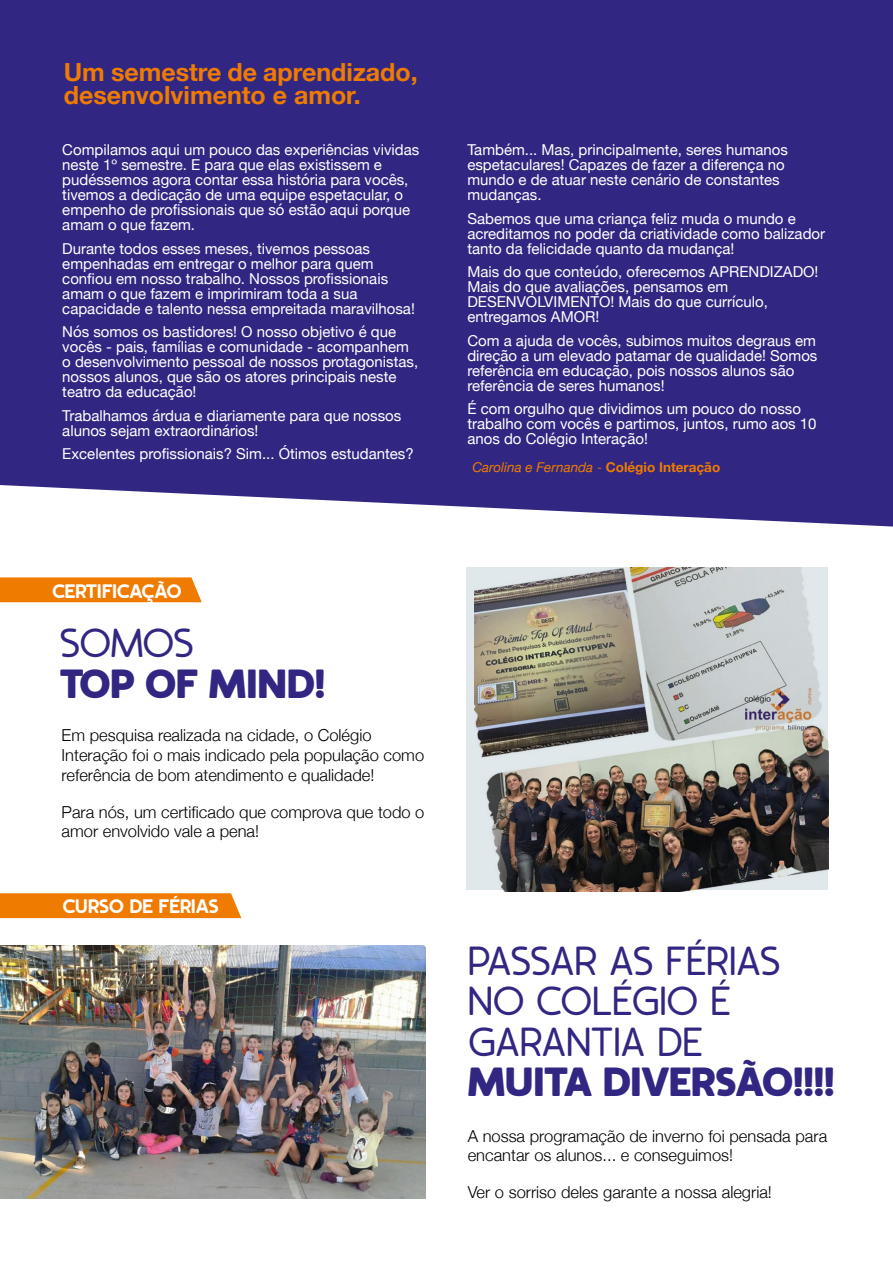
<style>
.page{position:relative;width:893px;height:1263px;background:#fff}
.page>*{position:absolute;margin:0;border:0;box-sizing:border-box;transform-origin:0 0}
.t1{font:40.5px/40.5px "Auro";color:#312783}
.t2{font:900 40.5px/40.5px "Auro";letter-spacing:.005em;color:#312783}
.Estilo_de_parágrafo{font:700 24.9px/23.2px "Helvetica Neue";color:#ef7b00}
.t3{font:700 19.5px "Auro";color:#fff}
.Estilo_de_parágrafo-2{font:300 16.5px/19.8px "Helvetica Neue";color:#000}
.t4{font:15px/15px "Helvetica Neue";color:#fff}
.Estilo_de_parágrafo-3{font:italic 13.5px "Helvetica Neue";color:#ef7b00}
.s1{font-weight:400}
.s2{font-weight:300;font-style:normal}
.s3{font-weight:700;font-style:normal}
.s4{font-weight:900}
</style>
<div class="page">
<div style="left:0;top:0;width:893px;height:527px;background:#312783"></div>
<div style="left:467px;top:567px;width:361px;height:322px;background:#e1e8ec"></div>
<div style="left:0;top:577px;width:202px;height:25px;background:#ef7b00"></div>
<div style="left:0;top:893px;width:241px;height:25px;background:#ef7b00"></div>
<img style="left:475px;top:567px;width:353px;height:324px">
<img style="left:0;top:946px;width:425px;height:252px">
<p class="Estilo_de_parágrafo" style="left:64px;top:61px;width:355px">Um semestre de aprendizado, desenvolvimento e amor.</p>
<p class="t4" style="left:62px;top:143px;width:359px">Compilamos aqui um pouco das experiências vividas neste 1º semestre. E para que elas existissem e pudéssemos agora contar essa história para vocês, tivemos a dedicação de uma equipe espetacular, o empenho de profissionais que só estão aqui porque amam o que fazem.</p>
<p class="t4" style="left:62px;top:242px;width:354px">Durante todos esses meses, tivemos pessoas empenhadas em entregar o melhor para quem confiou em nosso trabalho. Nossos profissionais amam o que fazem e imprimiram toda a sua capacidade e talento nessa empreitada maravilhosa!</p>
<p class="t4" style="left:62px;top:325px;width:357px">Nós somos os bastidores! O nosso objetivo é que vocês - pais, famílias e comunidade - acompanhem o desenvolvimento pessoal de nossos protagonistas, nossos alunos, que são os atores principais neste teatro da educação!</p>
<p class="t4" style="left:62px;top:409px;width:340px">Trabalhamos árdua e diariamente para que nossos alunos sejam extraordinários!</p>
<p class="t4" style="left:62px;top:447px;width:353px">Excelentes profissionais? Sim... Ótimos estudantes?</p>
<p class="t3" style="left:52px;top:579px;width:131px">CERTIFICAÇÃO</p>
<p class="t2" style="left:60px;top:625px;width:267px"><span class="s1">SOMOS<br></span>TOP OF MIND!</p>
<p class="Estilo_de_parágrafo-2" style="left:62px;top:724px;width:364px">Em pesquisa realizada na cidade, o Colégio<br>Interação foi o mais indicado pela população como referência de bom atendimento e qualidade!</p>
<p class="Estilo_de_parágrafo-2" style="left:62px;top:801px;width:364px">Para nós, um certificado que comprova que todo o amor envolvido vale a pena!</p>
<p class="t3" style="left:63px;top:894px;width:157px">CURSO DE FÉRIAS</p>
<p class="t4" style="left:467px;top:143px;width:322px">Também... Mas, principalmente, seres humanos espetaculares! Capazes de fazer a diferença no mundo e de atuar neste cenário de constantes mudanças.</p>
<p class="t4" style="left:467px;top:212px;width:359px">Sabemos que uma criança feliz muda o mundo e acreditamos no poder da criatividade como balizador tanto da felicidade quanto da mudança!</p>
<p class="t4" style="left:467px;top:265px;width:353px">Mais do que conteúdo, oferecemos APRENDIZADO!<br>Mais do que avaliações, pensamos em DESENVOLVIMENTO! Mais do que currículo, entregamos AMOR!</p>
<p class="t4" style="left:467px;top:334px;width:352px">Com a ajuda de vocês, subimos muitos degraus em direção a um elevado patamar de qualidade! Somos referência em educação, pois nossos alunos são referência de seres humanos!</p>
<p class="t4" style="left:467px;top:402px;width:351px">É com orgulho que dividimos um pouco do nosso trabalho com vocês e partimos, juntos, rumo aos 10 anos do Colégio Interação!</p>
<p class="Estilo_de_parágrafo-3" style="left:472px;top:458px;width:249px">Carolina e Fernanda <span class="s2">-</span> <span class="s3">Colégio Interação</span></p>
<p class="t1" style="left:468px;top:941px;width:368px">PASSAR AS FÉRIAS<br>NO COLÉGIO É<br>GARANTIA DE<br><span class="s4">MUITA DIVERSÃO!!!!</span></p>
<p class="Estilo_de_parágrafo-2" style="left:468px;top:1125px;width:361px">A nossa programação de inverno foi pensada para encantar os alunos... e conseguimos!</p>
<p class="Estilo_de_parágrafo-2" style="left:468px;top:1181px;width:306px">Ver o sorriso deles garante a nossa alegria!</p>
</div>
